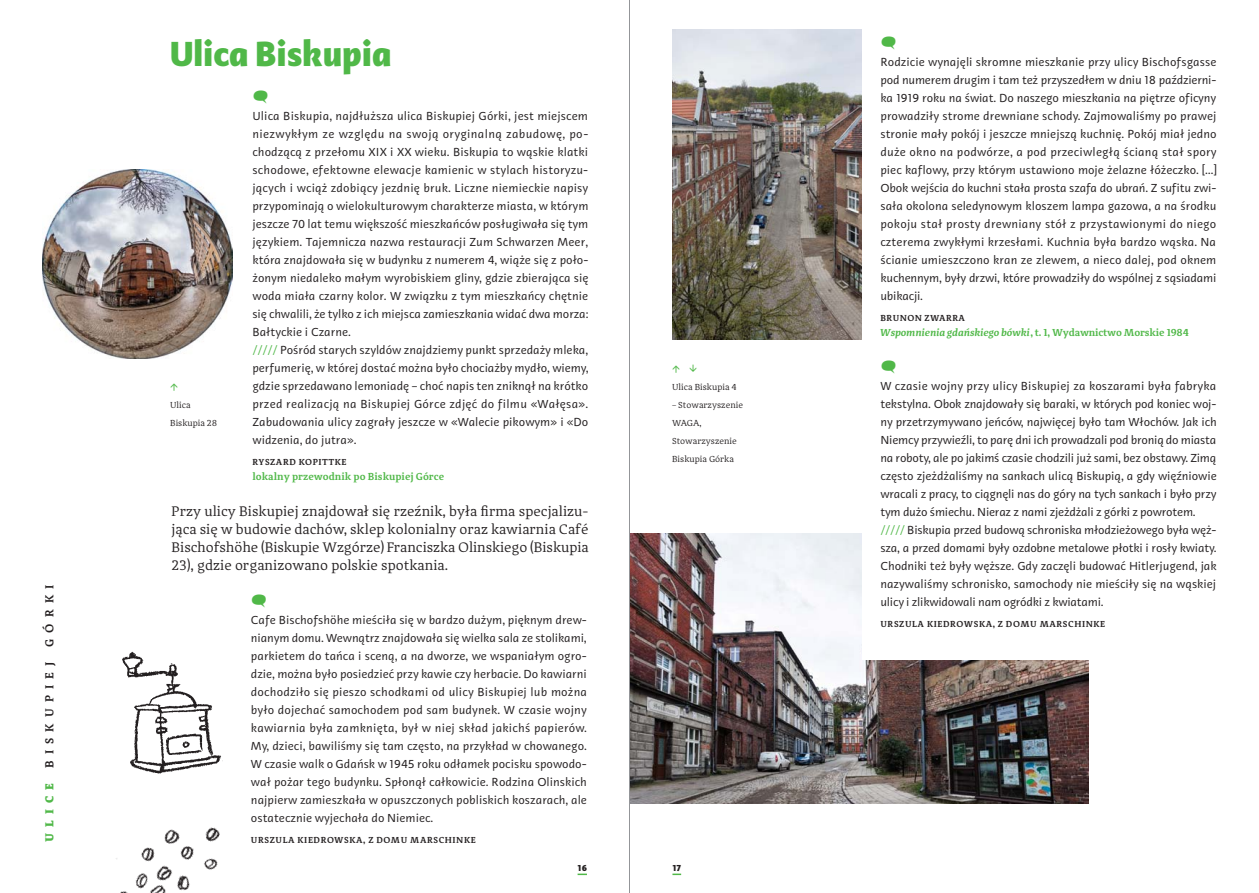
<style>
.page{position:relative;width:1259px;height:893px;background:#fff}
.page>*{position:absolute;margin:0;border:0;box-sizing:border-box;transform-origin:0 0}
.t1{font:900 36px "Adagio Sans Script";color:#50b848}
.t2{font:14.25px/18px "Adagio Serif";color:#231f20;text-align:justify}
.t3{font:13.5px "Bello Words Body";color:#50b848}
.t4{font:12px/18px "Adagio Sans Script";color:#231f20;text-align:justify}
.t5{font:12px/18px "Adagio Sans Script";letter-spacing:-.02em;color:#231f20}
.t6{font:600 12px "Adagio Serif";letter-spacing:.51em;color:#231f20}
.t7{font:600 10.5px "Adagio Serif";color:#50b848}
.t8{font:600 9px "Adagio Serif";letter-spacing:.06em;color:#231f20}
.t9{font:9px/18px "Adagio Serif";color:#231f20}
.t10{font:900 9px "Adagio Sans Script";color:#231f20}
.s1{font-weight:800;color:#50b848}
.s2{color:#50b848}
.s3{font-style:italic}
</style>
<div class="page">
<hr style="left:629px;top:0;width:1px;height:893px;background:#939598">
<img style="left:630px;top:534px;width:459px;height:270px">
<div style="left:862px;top:445px;width:353px;height:215px;background:#fff"></div>
<img style="left:672px;top:30px;width:190px;height:310px">
<img style="left:43px;top:169px;width:189px;height:189px">
<img style="left:122px;top:651px;width:90px;height:91px">
<img style="left:116px;top:742px;width:107px;height:151px">
<p class="t6" style="left:42px;top:842px;width:259px;rotate:-90deg"><span class="s1">Ulice</span> BISKUPIEJ GÓRKI</p>
<h1 class="t1" style="left:170px;top:29px;width:223px">Ulica Biskupia</h1>
<p class="t3" style="left:252px;top:89px;width:17px">?</p>
<p class="t4" style="left:252px;top:107px;width:338px;text-align:left">Ulica Biskupia, najdłuższa ulica Biskupiej Górki, jest miejscem niezwykłym ze względu na swoją oryginalną zabudowę, po&shy;chodzącą z przełomu XIX i XX wieku. Biskupia to wąskie klatki schodowe, efektowne elewacje kamienic w stylach historyzu&shy;jących i wciąż zdobiący jezdnię bruk. Liczne niemieckie napisy przypominają o wielokulturowym charakterze miasta, w którym jeszcze 70 lat temu większość mieszkańców posługiwała się tym językiem. Tajemnicza nazwa restauracji Zum Schwarzen Meer, która znajdowała się w budynku z numerem 4, wiąże się z poło&shy;żonym niedaleko małym wyrobiskiem gliny, gdzie zbierająca się woda miała czarny kolor. W związku z tym mieszkańcy chętnie się chwalili, że tylko z ich miejsca zamieszkania widać dwa morza:<br>Bałtyckie i Czarne.<br><span class="s2">/////</span> Pośród starych szyldów znajdziemy punkt sprzedaży mleka, perfumerię, w której dostać można było chociażby mydło, wiemy, gdzie sprzedawano lemoniadę – choć napis ten zniknął na krótko przed realizacją na Biskupiej Górce zdjęć do filmu «Wałęsa».<br>Zabudowania ulicy zagrały jeszcze w «Walecie pikowym» i «Do widzenia, do jutra».</p>
<p class="t8" style="left:252px;top:456px;width:96px">RYSZARD KOPITTKE</p>
<p class="t7" style="left:252px;top:469px;width:193px">LOKALNY PRZEWODNIK PO BISKUPIEJ GÓRCE</p>
<p class="t9" style="left:170px;top:396px;width:49px">Ulica<br>Biskupia 28</p>
<p class="t2" style="left:172px;top:502px;width:418px">Przy ulicy Biskupiej znajdował się rzeźnik, była firma specjalizu&shy;jąca się w budowie dachów, sklep kolonialny oraz kawiarnia Café Bischofshöhe (Biskupie Wzgórze) Franciszka Olinskiego (Biskupia 23), gdzie organizowano polskie spotkania.</p>
<p class="t3" style="left:251px;top:593px;width:17px">?</p>
<p class="t4" style="left:251px;top:611px;width:338px">Cafe Bischofshöhe mieściła się w bardzo dużym, pięknym drew&shy;nianym domu. Wewnątrz znajdowała się wielka sala ze stolikami, parkietem do tańca i sceną, a na dworze, we wspaniałym ogro&shy;dzie, można było posiedzieć przy kawie czy herbacie. Do kawiarni dochodziło się pieszo schodkami od ulicy Biskupiej lub można było dojechać samochodem pod sam budynek. W czasie wojny kawiarnia była zamknięta, był w niej skład jakichś papierów.<br>My, dzieci, bawiliśmy się tam często, na przykład w chowanego.<br>W czasie walk o Gdańsk w 1945 roku odłamek pocisku spowodo&shy;wał pożar tego budynku. Spłonął całkowicie. Rodzina Olinskich najpierw zamieszkała w opuszczonych pobliskich koszarach, ale ostatecznie wyjechała do Niemiec.</p>
<p class="t8" style="left:251px;top:834px;width:226px">URSZULA KIEDROWSKA, Z DOMU MARSCHINKE</p>
<p class="t9" style="left:672px;top:378px;width:66px">Ulica Biskupia 4</p>
<p class="t9" style="left:672px;top:396px;width:73px">– Stowarzyszenie<br>WAGA,<br>Stowarzyszenie<br>Biskupia Górka</p>
<p class="t10" style="left:577px;top:862px;width:11px">16</p>
<p class="t10" style="left:672px;top:862px;width:10px">17</p>
<p class="t3" style="left:880px;top:35px;width:17px">?</p>
<p class="t4" style="left:880px;top:53px;width:338px">Rodzicie wynajęli skromne mieszkanie przy ulicy Bischofsgasse pod numerem drugim i tam też przyszedłem w dniu 18 październi&shy;ka 1919 roku na świat. Do naszego mieszkania na piętrze oficyny prowadziły strome drewniane schody. Zajmowaliśmy po prawej stronie mały pokój i jeszcze mniejszą kuchnię. Pokój miał jedno duże okno na podwórze, a pod przeciwległą ścianą stał spory piec kaflowy, przy którym ustawiono moje żelazne łóżeczko. […] Obok wejścia do kuchni stała prosta szafa do ubrań. Z sufitu zwi&shy;sała okolona seledynowym kloszem lampa gazowa, a na środku pokoju stał prosty drewniany stół z przystawionymi do niego czterema zwykłymi krzesłami. Kuchnia była bardzo wąska. Na ścianie umieszczono kran ze zlewem, a nieco dalej, pod oknem kuchennym, były drzwi, które prowadziły do wspólnej z sąsiadami ubikacji.</p>
<p class="t8" style="left:880px;top:312px;width:86px">BRUNON ZWARRA</p>
<p class="t7" style="left:880px;top:325px;width:310px"><span class="s3">Wspomnienia gdańskiego bówki</span>, T. 1, WYDAWNICTWO MORSKIE 1984</p>
<p class="t3" style="left:880px;top:359px;width:17px">?</p>
<p class="t5" style="left:880px;top:377px;width:338px">W czasie wojny przy ulicy Biskupiej za koszarami była fabryka tekstylna. Obok znajdowały się baraki, w których pod koniec woj&shy;ny przetrzymywano jeńców, najwięcej było tam Włochów. Jak ich Niemcy przywieźli, to parę dni ich prowadzali pod bronią do miasta na roboty, ale po jakimś czasie chodzili już sami, bez obstawy. Zimą często zjeżdżaliśmy na sankach ulicą Biskupią, a gdy więźniowie wracali z pracy, to ciągnęli nas do góry na tych sankach i było przy tym dużo śmiechu. Nieraz z nami zjeżdżali z górki z powrotem. <span class="s2">/////</span> Biskupia przed budową schroniska młodzieżowego była węż&shy;sza, a przed domami były ozdobne metalowe płotki i rosły kwiaty.<br>Chodniki też były węższe. Gdy zaczęli budować Hitlerjugend, jak nazywaliśmy schronisko, samochody nie mieściły się na wąskiej ulicy i zlikwidowali nam ogródki z kwiatami.</p>
<p class="t8" style="left:880px;top:618px;width:226px">URSZULA KIEDROWSKA, Z DOMU MARSCHINKE</p>
</div>
